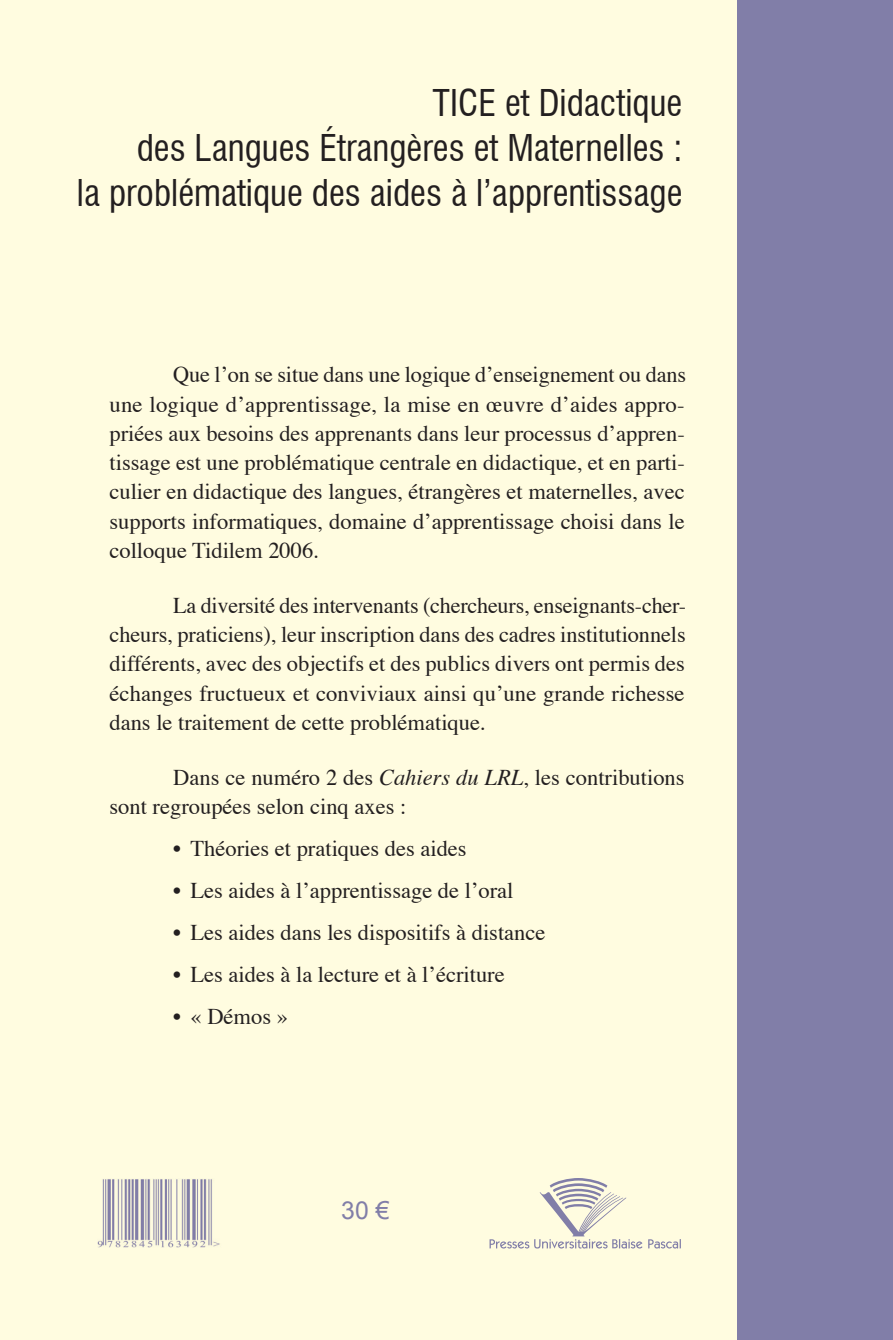
<style>
.page{position:relative;width:893px;height:1340px;background:#fff}
.page>*{position:absolute;margin:0;border:0;box-sizing:border-box;transform-origin:0 0}
.t1{font:condensed 36px/45px "Swiss 721 BT";color:#231f20;text-align:right}
.t2{font:24.75px "Arial";color:#817ea8}
.t3{font:22.5px/29.2px "Times";color:#231f20;text-align:justify}
.s1{font-style:italic}
</style>
<div class="page">
<div style="left:0;top:1px;width:893px;height:1338px;background:#fffce0"></div>
<div style="left:737px;top:1px;width:156px;height:1338px;background:#817ea8"></div>
<svg style="left:490px;top:1178px;width:152px;height:70px"></svg>
<svg style="left:648px;top:1239px;width:33px;height:9px"></svg>
<img style="left:97px;top:1179px;width:123px;height:69px">
<h1 class="t1" style="left:77px;top:80px;width:607px">TICE et Didactique<br>des Langues Étrangères et Maternelles :<br>la problématique des aides à l’apprentissage</h1>
<p class="t3" style="left:109px;top:362px;width:578px;text-indent:64px">Que l’on se situe dans une logique d’enseignement ou dans une logique d’apprentissage, la mise en œuvre d’aides appro&shy;priées aux besoins des apprenants dans leur processus d’appren&shy;tissage est une problématique centrale en didactique, et en parti&shy;culier en didactique des langues, étrangères et maternelles, avec supports informatiques, domaine d’apprentissage choisi dans le colloque Tidilem 2006.</p>
<p class="t3" style="left:109px;top:592px;width:578px;text-indent:64px">La diversité des intervenants (chercheurs, enseignants-cher&shy;cheurs, praticiens), leur inscription dans des cadres institutionnels différents, avec des objectifs et des publics divers ont permis des échanges fructueux et conviviaux ainsi qu’une grande richesse dans le traitement de cette problématique.</p>
<p class="t3" style="left:109px;top:764px;width:577px;text-indent:64px">Dans ce numéro 2 des <span class="s1">Cahiers du LRL</span>, les contributions sont regroupées selon cinq axes :</p>
<p class="t3" style="left:173px;top:835px;width:295px">• Théories et pratiques des aides</p>
<p class="t3" style="left:173px;top:877px;width:342px">• Les aides à l’apprentissage de l’oral</p>
<p class="t3" style="left:173px;top:919px;width:374px">• Les aides dans les dispositifs à distance</p>
<p class="t3" style="left:173px;top:961px;width:333px">• Les aides à la lecture et à l’écriture</p>
<p class="t3" style="left:173px;top:1003px;width:116px">• « Démos »</p>
<p class="t2" style="left:341px;top:1196px;width:50px">30 €</p>
</div>
